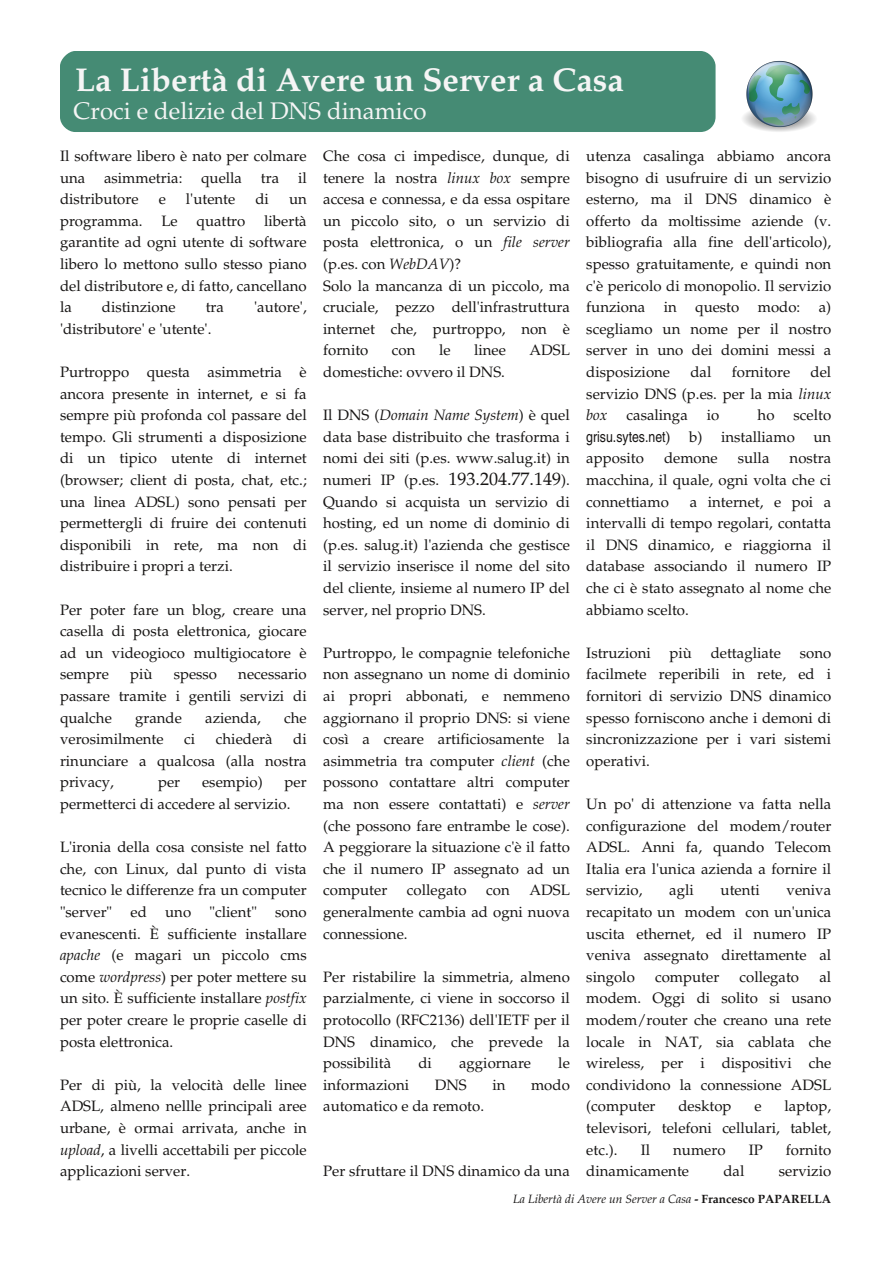
<style>
.page{position:relative;width:893px;height:1263px;background:#fff}
.page>*{position:absolute;margin:0;border:0;box-sizing:border-box;transform-origin:0 0}
.t1{font:700 33px "URW Palladio L";color:#f5f5f5}
.t2{font:24px "URW Palladio L Roma";color:#f5f5f5}
.t3{font:15px/21.6px "URW Palladio L Roma";color:#161413;text-align:justify}
.t4{font:italic 15px "URW Palladio L";color:#161413}
.t5{font:italic 12px "URW Palladio L";color:#161413}
.s1{font-family:"URW Palladio L";font-style:italic}
.s2{font-family:"URW Palladio L Roma";font-style:normal}
.s3{font-size:18px}
.s4{font-family:"Nimbus San L";font-stretch:condensed}
.s5{font-weight:700;font-style:normal}
</style>
<div class="page">
<div style="left:60px;top:51px;width:656px;height:81px;background:#458b74;border-radius:15px"></div>
<img style="left:743px;top:60px;width:73px;height:72px">
<h1 class="t1" style="left:75px;top:68px;width:551px">La Libertà di Avere un Server a Casa</h1>
<h2 class="t2" style="left:74px;top:102px;width:355px">Croci e delizie del DNS dinamico</h2>
<p class="t3" style="left:60px;top:147px;width:248px">Il software libero è nato per colmare una</p>
<p class="t3" style="left:104px;top:168px;width:80px">asimmetria:</p>
<p class="t3" style="left:201px;top:168px;width:42px">quella</p>
<p class="t3" style="left:261px;top:168px;width:20px">tra</p>
<p class="t3" style="left:298px;top:168px;width:10px">il</p>
<p class="t3" style="left:60px;top:190px;width:80px">distributore</p>
<p class="t3" style="left:159px;top:190px;width:9px">e</p>
<p class="t3" style="left:186px;top:190px;width:51px">l'utente</p>
<p class="t3" style="left:255px;top:190px;width:15px">di</p>
<p class="t3" style="left:289px;top:190px;width:19px">un</p>
<p class="t3" style="left:60px;top:212px;width:84px">programma.</p>
<p class="t3" style="left:161px;top:212px;width:18px">Le</p>
<p class="t3" style="left:197px;top:212px;width:50px">quattro</p>
<p class="t3" style="left:60px;top:212px;width:248px;text-indent:204px">libertà garantite ad ogni utente di software libero lo mettono sullo stesso piano del distributore e, di fatto, cancellano la</p>
<p class="t3" style="left:102px;top:298px;width:75px">distinzione</p>
<p class="t3" style="left:206px;top:298px;width:20px">tra</p>
<p class="t3" style="left:254px;top:298px;width:54px">'autore',</p>
<p class="t3" style="left:60px;top:320px;width:153px">'distributore' e 'utente'.</p>
<p class="t3" style="left:60px;top:363px;width:248px">Purtroppo questa asimmetria è ancora presente in internet, e si fa sempre più profonda col passare del tempo. Gli strumenti a disposizione di un tipico utente di internet (browser; client di posta, chat, etc.; una linea ADSL) sono pensati per permettergli di fruire dei contenuti disponibili in rete, ma non di distribuire i propri a terzi.</p>
<p class="t3" style="left:60px;top:600px;width:248px">Per poter fare un blog, creare una casella di posta elettronica, giocare ad un videogioco multigiocatore è sempre</p>
<p class="t3" style="left:60px;top:665px;width:248px;text-indent:178px">necessario passare tramite i gentili servizi di qualche</p>
<p class="t3" style="left:130px;top:665px;width:24px">più</p>
<p class="t3" style="left:174px;top:665px;width:45px">spesso</p>
<p class="t3" style="left:135px;top:708px;width:48px">grande</p>
<p class="t3" style="left:205px;top:708px;width:57px">azienda,</p>
<p class="t3" style="left:284px;top:708px;width:24px">che</p>
<p class="t3" style="left:60px;top:730px;width:105px">verosimilmente</p>
<p class="t3" style="left:184px;top:730px;width:13px">ci</p>
<p class="t3" style="left:216px;top:730px;width:58px">chiederà</p>
<p class="t3" style="left:60px;top:730px;width:248px;text-indent:233px">di rinunciare a qualcosa (alla nostra privacy,</p>
<p class="t3" style="left:158px;top:773px;width:24px">per</p>
<p class="t3" style="left:202px;top:773px;width:62px">esempio)</p>
<p class="t3" style="left:60px;top:773px;width:248px;text-indent:225px">per permetterci di accedere al servizio.</p>
<p class="t3" style="left:60px;top:838px;width:248px">L'ironia della cosa consiste nel fatto che, con Linux, dal punto di vista tecnico le differenze fra un computer "server" ed uno "client" sono evanescenti. È sufficiente installare <span class="s1">apache</span> (e magari un piccolo cms come <span class="s1">wordpress</span>) per poter mettere su un sito. È sufficiente installare <span class="s1">postfix </span>per poter creare le proprie caselle di posta elettronica.</p>
<p class="t3" style="left:60px;top:1076px;width:248px">Per di più, la velocità delle linee ADSL, almeno nellle principali aree urbane, è ormai arrivata, anche in <span class="s1">upload</span>, a livelli accettabili per piccole applicazioni server.</p>
<p class="t3" style="left:323px;top:147px;width:248px;text-align:left">Che cosa ci impedisce, dunque, di tenere la nostra <span class="s1">linux box</span> sempre accesa e connessa, e da essa ospitare un piccolo sito, o un servizio di posta elettronica, o un <span class="s1">file server </span>(p.es. con <span class="s1">WebDAV</span>)?<br>Solo la mancanza di un piccolo, ma cruciale, pezzo dell'infrastruttura internet che, purtroppo, non è fornito</p>
<p class="t3" style="left:392px;top:341px;width:25px">con</p>
<p class="t3" style="left:439px;top:341px;width:13px">le</p>
<p class="t3" style="left:474px;top:341px;width:33px">linee</p>
<p class="t3" style="left:529px;top:341px;width:42px">ADSL</p>
<p class="t3" style="left:323px;top:363px;width:183px">domestiche: ovvero il DNS.</p>
<p class="t4" style="left:323px;top:409px;width:248px"><span class="s2">Il DNS (</span>Domain Name System<span class="s2">) è quel</span></p>
<p class="t3" style="left:323px;top:428px;width:248px">data base distribuito che trasforma i nomi dei siti (p.es. www.salug.it) in numeri IP (p.es. <span class="s3">193.204.77.149</span>).<br>Quando si acquista un servizio di hosting, ed un nome di dominio di (p.es. salug.it) l'azienda che gestisce il servizio inserisce il nome del sito del cliente, insieme al numero IP del server, nel proprio DNS.</p>
<p class="t3" style="left:323px;top:644px;width:248px">Purtroppo, le compagnie telefoniche non assegnano un nome di dominio ai propri abbonati, e nemmeno aggiornano il proprio DNS: si viene così a creare artificiosamente la asimmetria tra computer <span class="s1">client</span> (che possono contattare altri computer ma non essere contattati) e <span class="s1">server </span>(che possono fare entrambe le cose).<br>A peggiorare la situazione c'è il fatto che il numero IP assegnato ad un computer</p>
<p class="t3" style="left:407px;top:881px;width:61px">collegato</p>
<p class="t3" style="left:486px;top:881px;width:25px">con</p>
<p class="t3" style="left:323px;top:881px;width:248px;text-indent:206px">ADSL generalmente cambia ad ogni nuova connessione.</p>
<p class="t3" style="left:323px;top:968px;width:248px">Per ristabilire la simmetria, almeno parzialmente, ci viene in soccorso il protocollo (RFC2136) dell'IETF per il DNS dinamico, che prevede la possibilità</p>
<p class="t3" style="left:418px;top:1054px;width:15px">di</p>
<p class="t3" style="left:459px;top:1054px;width:73px">aggiornare</p>
<p class="t3" style="left:558px;top:1054px;width:13px">le</p>
<p class="t3" style="left:323px;top:1076px;width:88px">informazioni</p>
<p class="t3" style="left:435px;top:1076px;width:33px">DNS</p>
<p class="t3" style="left:492px;top:1076px;width:15px">in</p>
<p class="t3" style="left:531px;top:1076px;width:40px">modo</p>
<p class="t3" style="left:323px;top:1097px;width:162px">automatico e da remoto.</p>
<p class="t3" style="left:323px;top:1162px;width:248px">Per sfruttare il DNS dinamico da una</p>
<p class="t3" style="left:586px;top:147px;width:246px">utenza casalinga abbiamo ancora bisogno di usufruire di un servizio esterno, ma il DNS dinamico è offerto da moltissime aziende (v. bibliografia alla fine dell'articolo), spesso gratuitamente, e quindi non c'è pericolo di monopolio. Il servizio funziona in questo modo: a) scegliamo un nome per il nostro server in uno dei domini messi a disposizione</p>
<p class="t3" style="left:690px;top:363px;width:23px">dal</p>
<p class="t3" style="left:732px;top:363px;width:60px">fornitore</p>
<p class="t3" style="left:586px;top:363px;width:246px;text-align:right">del<br>servizio DNS (p.es. per la mia <span class="s1">linux</span></p>
<p class="t4" style="left:586px;top:409px;width:23px">box</p>
<p class="t3" style="left:626px;top:406px;width:63px">casalinga</p>
<p class="t3" style="left:707px;top:406px;width:14px">io</p>
<p class="t3" style="left:758px;top:406px;width:18px">ho</p>
<p class="t3" style="left:586px;top:406px;width:246px;text-indent:207px">scelto <span class="s4">grisu.sytes.net</span>) b) installiamo un apposito</p>
<p class="t3" style="left:664px;top:449px;width:55px">demone</p>
<p class="t3" style="left:738px;top:449px;width:33px">sulla</p>
<p class="t3" style="left:586px;top:449px;width:246px;text-indent:203px">nostra macchina, il quale, ogni volta che ci connettiamo</p>
<p class="t3" style="left:586px;top:492px;width:246px;text-indent:104px">a internet, e poi a intervalli di tempo regolari, contatta il DNS dinamico, e riaggiorna il database associando il numero IP che ci è stato assegnato al nome che abbiamo scelto.</p>
<p class="t3" style="left:586px;top:644px;width:66px">Istruzioni</p>
<p class="t3" style="left:669px;top:644px;width:24px">più</p>
<p class="t3" style="left:711px;top:644px;width:72px">dettagliate</p>
<p class="t3" style="left:586px;top:644px;width:246px;text-indent:213px">sono facilmete reperibili in rete, ed i fornitori di servizio DNS dinamico spesso forniscono anche i demoni di sincronizzazione per i vari sistemi operativi.</p>
<p class="t3" style="left:586px;top:795px;width:246px">Un po' di attenzione va fatta nella configurazione del modem/router ADSL. Anni fa, quando Telecom Italia era l'unica azienda a fornire il servizio,</p>
<p class="t3" style="left:669px;top:881px;width:26px">agli</p>
<p class="t3" style="left:721px;top:881px;width:41px">utenti</p>
<p class="t3" style="left:586px;top:881px;width:246px;text-indent:200px">veniva recapitato un modem con un'unica uscita ethernet, ed il numero IP veniva assegnato direttamente al singolo</p>
<p class="t3" style="left:586px;top:968px;width:246px;text-indent:233px">al modem. Oggi di solito si usano modem/router che creano una rete locale in NAT, sia cablata che wireless, per i dispositivi che condividono la connessione ADSL (computer</p>
<p class="t3" style="left:655px;top:968px;width:66px">computer</p>
<p class="t3" style="left:739px;top:968px;width:61px">collegato</p>
<p class="t3" style="left:586px;top:1097px;width:246px;text-indent:198px">laptop, televisori, telefoni cellulari, tablet, etc.).</p>
<p class="t3" style="left:678px;top:1097px;width:55px">desktop</p>
<p class="t3" style="left:754px;top:1097px;width:9px">e</p>
<p class="t3" style="left:641px;top:1140px;width:11px">Il</p>
<p class="t3" style="left:673px;top:1140px;width:54px">numero</p>
<p class="t3" style="left:749px;top:1140px;width:16px">IP</p>
<p class="t3" style="left:786px;top:1140px;width:47px">fornito</p>
<p class="t3" style="left:586px;top:1162px;width:104px">dinamicamente</p>
<p class="t3" style="left:723px;top:1162px;width:23px">dal</p>
<p class="t3" style="left:779px;top:1162px;width:54px">servizio</p>
<p class="t5" style="left:513px;top:1194px;width:320px">La Libertà di Avere un Server a Casa <span class="s5">- Francesco PAPARELLA</span></p>
</div>
